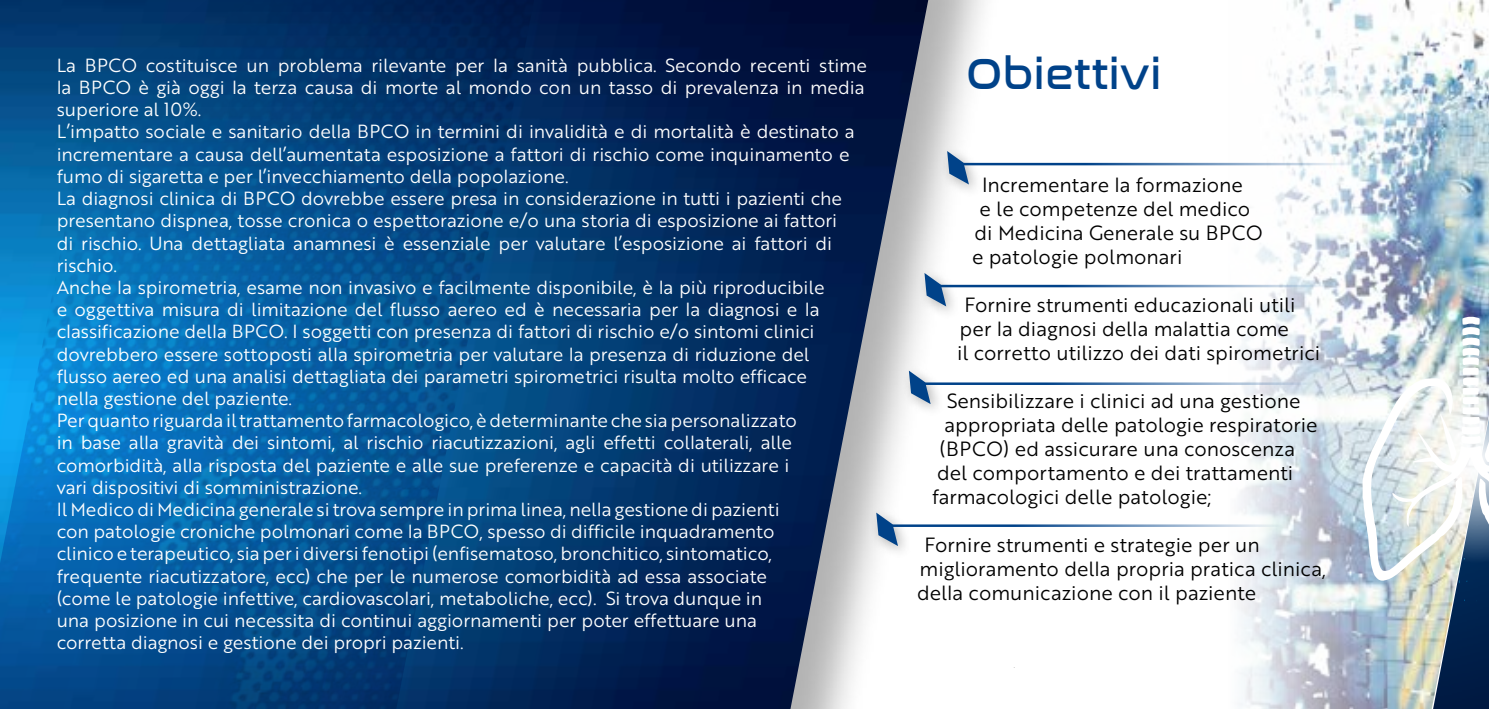
<style>
.page{position:relative;width:1489px;height:709px;background:#fff}
.page>*{position:absolute;margin:0;border:0;box-sizing:border-box;transform-origin:0 0}
.t1{font:44.5px "Nasalization Rg";color:#004289}
.t2{font:20px/24px "Brother 1816 Book";color:#000}
.t3{font:18.5px/22.2px "Brother 1816 Book";letter-spacing:-.005em;color:#fff}
</style>
<div class="page">
<img style="left:1005px;top:0;width:483px;height:709px">
<div style="left:0;top:0;width:1005px;height:709px;background:#000;opacity:.3"></div>
<img style="left:534px;top:0;width:394px;height:709px">
<img style="left:0;top:0;width:534px;height:709px">
<svg style="left:1362px;top:316px;width:126px;height:267px"></svg>
<div style="left:940px;top:145px;width:43px;height:54px;background:#000;opacity:.3"></div>
<svg style="left:947px;top:151px;width:21px;height:33px"></svg>
<div style="left:917px;top:267px;width:43px;height:54px;background:#000;opacity:.3"></div>
<svg style="left:924px;top:273px;width:22px;height:33px"></svg>
<div style="left:901px;top:364px;width:44px;height:54px;background:#000;opacity:.3"></div>
<svg style="left:908px;top:370px;width:22px;height:34px"></svg>
<div style="left:869px;top:506px;width:43px;height:54px;background:#000;opacity:.3"></div>
<svg style="left:876px;top:512px;width:22px;height:34px"></svg>
<hr style="left:949px;top:163px;width:403px;height:2px;background:#004289">
<hr style="left:927px;top:285px;width:402px;height:2px;background:#004289">
<hr style="left:911px;top:382px;width:403px;height:3px;background:#004289">
<hr style="left:879px;top:524px;width:402px;height:3px;background:#004289">
<p class="t3" style="left:57px;top:53px;width:812px">La BPCO costituisce un problema rilevante per la sanità pubblica. Secondo recenti stime la BPCO è già oggi la terza causa di morte al mondo con un tasso di prevalenza in media superiore al 10%.<br>L’impatto sociale e sanitario della BPCO in termini di invalidità e di mortalità è destinato a incrementare a causa dell’aumentata esposizione a fattori di rischio come inquinamento e fumo di sigaretta e per l’invecchiamento della popolazione.<br>La diagnosi clinica di BPCO dovrebbe essere presa in considerazione in tutti i pazienti che presentano dispnea, tosse cronica o espettorazione e/o una storia di esposizione ai fattori<br>di rischio. Una dettagliata anamnesi è essenziale per valutare l’esposizione ai fattori di rischio.<br>Anche la spirometria, esame non invasivo e facilmente disponibile, è la più riproducibile<br>e oggettiva misura di limitazione del flusso aereo ed è necessaria per la diagnosi e la classificazione della BPCO. I soggetti con presenza di fattori di rischio e/o sintomi clinici dovrebbero essere sottoposti alla spirometria per valutare la presenza di riduzione del<br>flusso aereo ed una analisi dettagliata dei parametri spirometrici risulta molto efficace<br>nella gestione del paziente.<br>Per quanto riguarda il trattamento farmacologico, è determinante che sia personalizzato<br>in base alla gravità dei sintomi, al rischio riacutizzazioni, agli effetti collaterali, alle comorbidità, alla risposta del paziente e alle sue preferenze e capacità di utilizzare i<br>vari dispositivi di somministrazione.<br>Il Medico di Medicina generale si trova sempre in prima linea, nella gestione di pazienti<br>con patologie croniche polmonari come la BPCO, spesso di difficile inquadramento<br>clinico e terapeutico, sia per i diversi fenotipi (enfisematoso, bronchitico, sintomatico,<br>frequente riacutizzatore, ecc) che per le numerose comorbidità ad essa associate<br>(come le patologie infettive, cardiovascolari, metaboliche, ecc). Si trova dunque in<br>una posizione in cui necessita di continui aggiornamenti per poter effettuare una<br>corretta diagnosi e gestione dei propri pazienti.</p>
<h1 class="t1" style="left:966px;top:33px;width:197px">Obiettivi</h1>
<p class="t2" style="left:982px;top:172px;width:262px">Incrementare la formazione</p>
<p class="t2" style="left:979px;top:196px;width:272px">e le competenze del medico</p>
<p class="t2" style="left:974px;top:220px;width:289px">di Medicina Generale su BPCO</p>
<p class="t2" style="left:972px;top:244px;width:212px">e patologie polmonari</p>
<p class="t2" style="left:957px;top:292px;width:365px;text-indent:8px">Fornire strumenti educazionali utili per la diagnosi della malattia come<br>il corretto utilizzo dei dati spirometrici</p>
<p class="t2" style="left:947px;top:388px;width:355px">Sensibilizzare i clinici ad una gestione</p>
<p class="t2" style="left:944px;top:412px;width:375px">appropriata delle patologie respiratorie</p>
<p class="t2" style="left:939px;top:436px;width:357px">(BPCO) ed assicurare una conoscenza</p>
<p class="t2" style="left:937px;top:460px;width:358px">del comportamento e dei trattamenti</p>
<p class="t2" style="left:932px;top:484px;width:281px">farmacologici delle patologie;</p>
<p class="t2" style="left:917px;top:532px;width:410px;text-indent:8px">Fornire strumenti e strategie per un miglioramento della propria pratica clinica, della comunicazione con il paziente</p>
</div>
